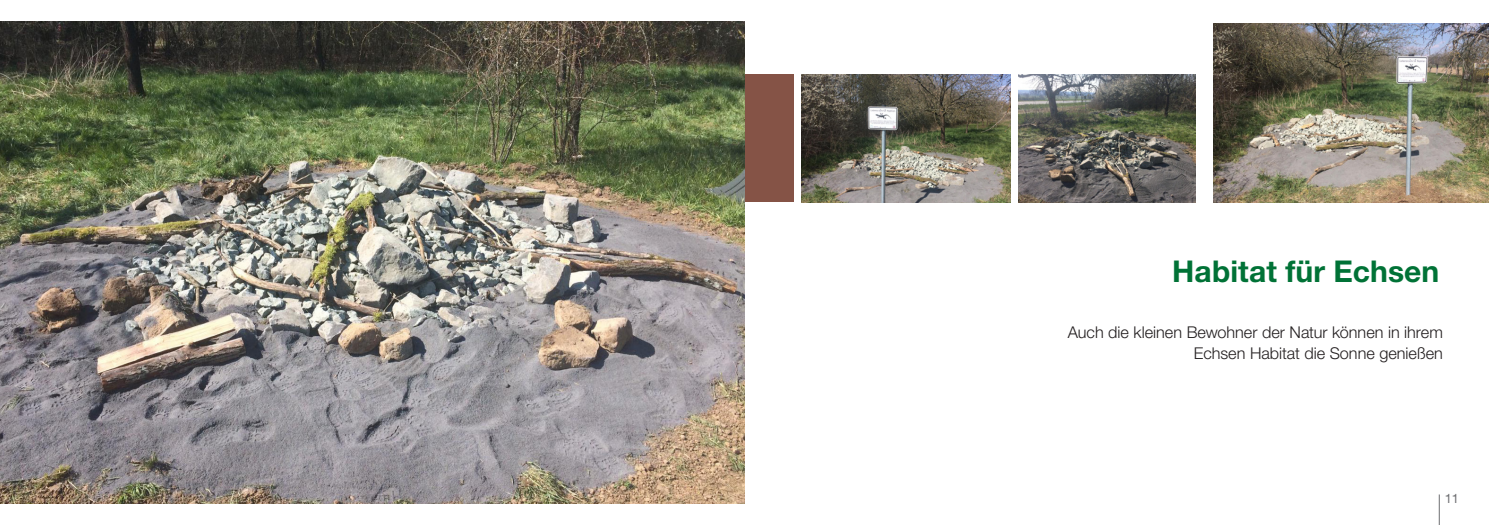
<style>
.page{position:relative;width:1489px;height:525px;background:#fff}
.page>*{position:absolute;margin:0;border:0;box-sizing:border-box;transform-origin:0 0}
.t1{font:700 30px "Helvetica Neue LT Std";letter-spacing:.005em;color:#007236}
.t2{font:300 16.25px/21.2px "Helvetica Neue LT Std";color:#231f20;text-align:right}
.t3{font:12.75px "Helvetica Neue LT Std";color:#6c6d70}
</style>
<div class="page">
<div style="left:745px;top:74px;width:48px;height:128px;background:#855346"></div>
<hr style="left:1438px;top:494px;width:1px;height:30px;background:#6c6d70">
<img style="left:0;top:21px;width:744px;height:482px">
<img style="left:801px;top:74px;width:208px;height:128px">
<img style="left:1213px;top:23px;width:275px;height:179px">
<img style="left:1018px;top:74px;width:177px;height:128px">
<h1 class="t1" style="left:1172px;top:252px;width:268px">Habitat für Echsen</h1>
<p class="t2" style="left:1067px;top:321px;width:376px">Auch die kleinen Bewohner der Natur können in ihrem<br>Echsen Habitat die Sonne genießen</p>
<p class="t3" style="left:1444px;top:491px;width:16px">11</p>
</div>
